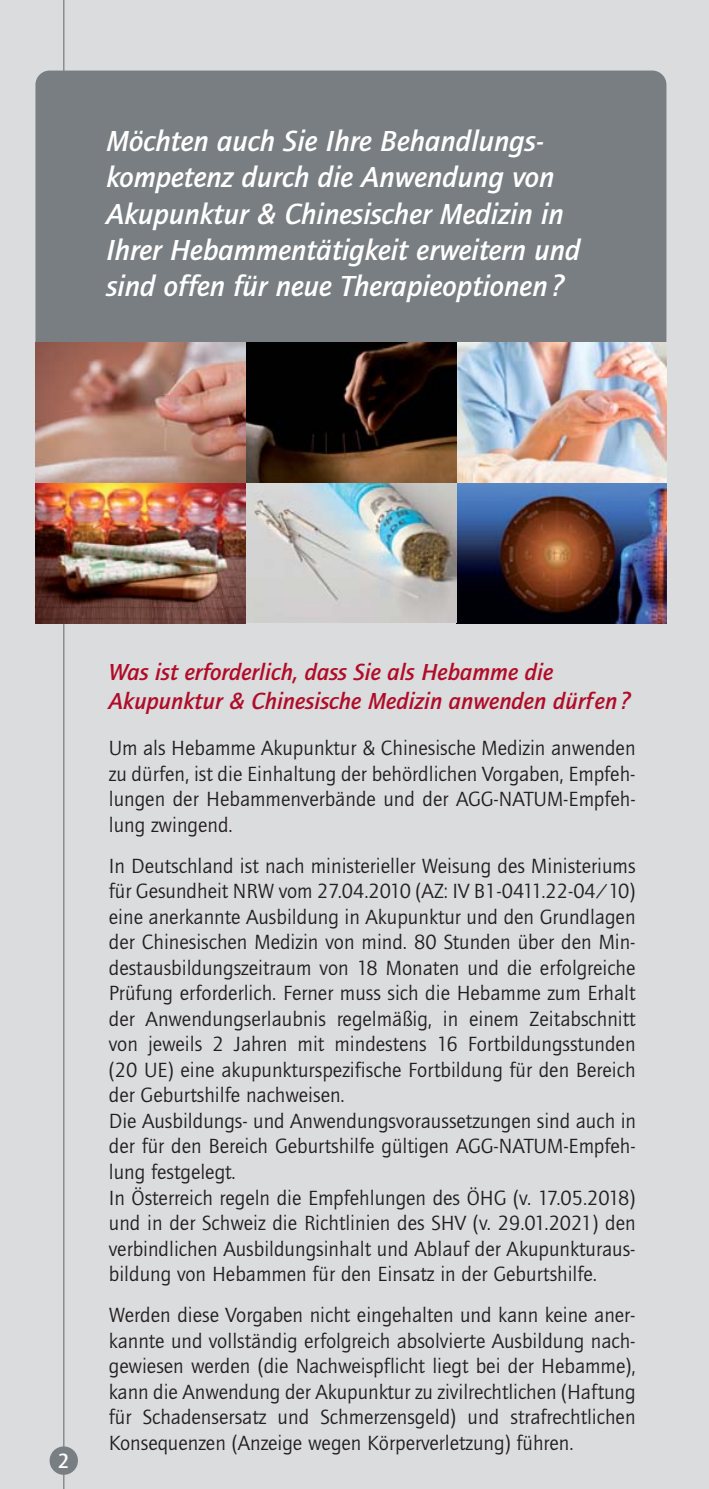
<style>
.page{position:relative;width:709px;height:1489px;background:#fff}
.page>*{position:absolute;margin:0;border:0;box-sizing:border-box;transform-origin:0 0}
.t1{font:italic 500 30px/36px "Quay Sans";color:#fff}
.t2{font:italic 500 24px/28.8px "Quay Sans";color:#b00c28}
.t3{font:21.25px/25.5px "Quay Sans";color:#231f20;text-align:justify}
.t4{font:500 21.25px "Quay Sans";color:#fff}
</style>
<div class="page">
<div style="left:0;top:0;width:709px;height:1488px;background:#dbdcdd"></div>
<div style="left:50px;top:1446px;width:28px;height:28px;background:#787e82;border-radius:50%"></div>
<hr style="left:63px;top:0;width:1px;height:1488px;background:#787e82">
<div style="left:35px;top:71px;width:631px;height:375px;background:#787e82;border-radius:14px"></div>
<img style="left:35px;top:342px;width:631px;height:281px">
<h1 class="t1" style="left:106px;top:126px;width:476px">Möchten auch Sie Ihre Behandlungs - kompetenz durch die Anwendung von Akupunktur &amp; Chinesischer Medizin in Ihrer Hebammentätigkeit erweitern und sind offen für neue Therapieoptionen?</h1>
<p class="t4" style="left:58px;top:1452px;width:13px">2</p>
<p class="t2" style="left:109px;top:659px;width:523px">Was ist erforderlich, dass Sie als Hebamme die<br>Akupunktur &amp; Chinesische Medizin anwenden dürfen?</p>
<p class="t3" style="left:109px;top:737px;width:528px">Um als Hebamme Akupunktur &amp; Chinesische Medizin anwenden zu dürfen, ist die Einhaltung der behördlichen Vorgaben, Empfeh&shy;lungen der Hebammenverbände und der AGG-NATUM-Empfeh&shy;lung zwingend.</p>
<p class="t3" style="left:109px;top:854px;width:529px;text-align:left">In Deutschland ist nach ministerieller Weisung des Ministeriums für Gesundheit NRW vom 27.04.2010 (AZ: IV B1-0411.22-04/10) eine anerkannte Ausbildung in Akupunktur und den Grundlagen der Chinesischen Medizin von mind. 80 Stunden über den Min&shy;destausbildungszeitraum von 18 Monaten und die erfolgreiche Prüfung erforderlich. Ferner muss sich die Hebamme zum Erhalt der Anwendungserlaubnis regelmäßig, in einem Zeitabschnitt von jeweils 2 Jahren mit mindestens 16 Fortbildungsstunden (20 UE) eine akupunkturspezifische Fortbildung für den Bereich der Geburtshilfe nachweisen.<br>Die Ausbildungs- und Anwendungsvoraussetzungen sind auch in der für den Bereich Geburtshilfe gültigen AGG-NATUM-Empfeh&shy;lung festgelegt.<br>In Österreich regeln die Empfehlungen des ÖHG (v. 17.05.2018) und in der Schweiz die Richtlinien des SHV (v. 29.01.2021) den verbindlichen Ausbildungsinhalt und Ablauf der Akupunkturaus&shy;bildung von Hebammen für den Einsatz in der Geburtshilfe.</p>
<p class="t3" style="left:109px;top:1304px;width:528px">Werden diese Vorgaben nicht eingehalten und kann keine aner&shy;kannte und vollständig erfolgreich absolvierte Ausbildung nach&shy;gewiesen werden (die Nachweispflicht liegt bei der Heb amme), kann die Anwendung der Akupunktur zu zivilrechtlichen (Haftung für Schadensersatz und Schmerzensgeld) und strafrechtlichen Konsequenzen (Anzeige wegen Körperver letzung) führen.</p>
</div>
